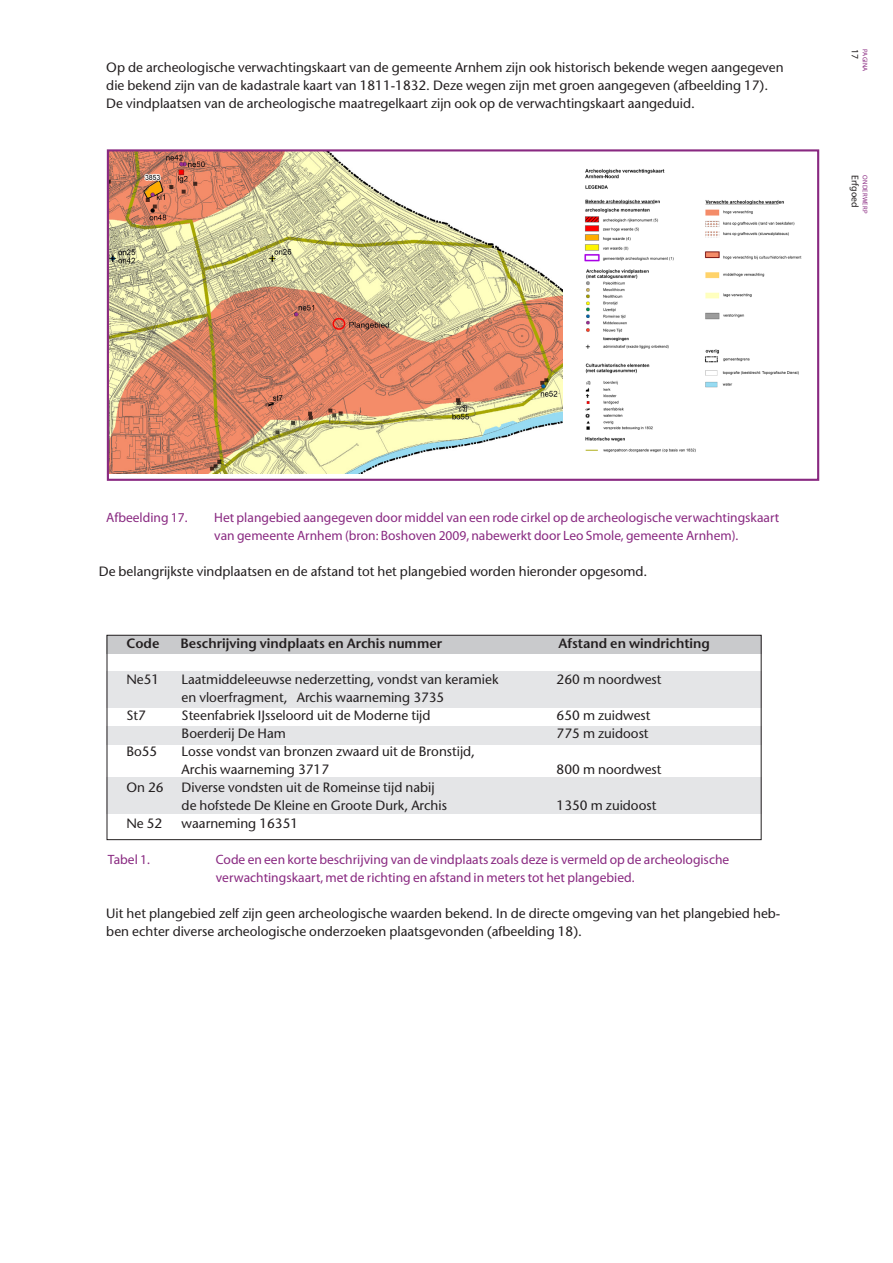
<style>
.page{position:relative;width:893px;height:1263px;background:#fff}
.page>*{position:absolute;margin:0;border:0;box-sizing:border-box;transform-origin:0 0}
.A_Plat{font:13.5px/18px "Stone Sans";color:#231f20}
.A_Fotobijschrift{font:13.5px/18px "Stone Sans";color:#231f20}
.A_Fotobijschrift-2{font:13.5px/18px "Myriad Pro";color:#892981}
.A_Fotobijschrift-3{font:600 13.5px "Stone Sans";color:#231f20}
.t1{font:9.75px "Myriad Pro";color:#231f20}
.t2{font:6.75px "Myriad Pro";letter-spacing:.02em;color:#892981}
</style>
<div class="page">
<div style="left:106px;top:635px;width:655px;height:18px;background:#c9cacc"></div>
<div style="left:106px;top:777px;width:655px;height:36px;background:#e4e5e7"></div>
<div style="left:106px;top:726px;width:655px;height:18px;background:#e4e5e7"></div>
<div style="left:106px;top:671px;width:655px;height:37px;background:#e4e5e7"></div>
<img style="left:584px;top:169px;width:218px;height:284px">
<img style="left:110px;top:152px;width:452px;height:321px">
<div style="left:107px;top:149px;width:712px;height:332px;border:2px solid #892981"></div>
<div style="left:107px;top:635px;width:654px;height:205px;border:1px solid #231f20"></div>
<p class="A_Plat" style="left:106px;top:58px;width:679px">Op de archeologische verwachtingskaart van de gemeente Arnhem zijn ook historisch bekende wegen aangegeven die bekend zijn van de kadastrale kaart van 1811-1832. Deze wegen zijn met groen aangegeven (afbeelding 17).<br>De vindplaatsen van de archeologische maatregelkaart zijn ook op de verwachtingskaart aangeduid.</p>
<p class="t1" style="left:861px;top:49px;width:12px;rotate:90deg">17</p>
<p class="t2" style="left:869px;top:49px;width:24px;rotate:90deg">PAGINA</p>
<p class="t1" style="left:861px;top:175px;width:34px;rotate:90deg">Erfgoed</p>
<p class="t2" style="left:869px;top:175px;width:39px;rotate:90deg">ONDERWERP</p>
<p class="A_Fotobijschrift-2" style="left:106px;top:508px;width:83px">Afbeelding 17.</p>
<p class="A_Fotobijschrift-2" style="left:214px;top:508px;width:567px">Het plangebied aangegeven door middel van een rode cirkel op de archeologische verwachtingskaart van gemeente Arnhem (bron: Boshoven 2009, nabewerkt door Leo Smole, gemeente Arnhem).</p>
<p class="A_Plat" style="left:99px;top:562px;width:550px">De belangrijkste vindplaatsen en de afstand tot het plangebied worden hieronder opgesomd.</p>
<p class="A_Fotobijschrift-3" style="left:126px;top:635px;width:35px">Code</p>
<p class="A_Fotobijschrift-3" style="left:180px;top:635px;width:263px">Beschrijving vindplaats en Archis nummer</p>
<p class="A_Fotobijschrift-3" style="left:558px;top:635px;width:153px">Afstand en windrichting</p>
<p class="A_Fotobijschrift" style="left:126px;top:670px;width:34px">Ne51</p>
<p class="A_Fotobijschrift" style="left:126px;top:706px;width:21px">St7</p>
<p class="A_Fotobijschrift" style="left:126px;top:742px;width:32px">Bo55</p>
<p class="A_Fotobijschrift" style="left:126px;top:778px;width:39px">On 26</p>
<p class="A_Fotobijschrift" style="left:126px;top:814px;width:37px">Ne 52</p>
<p class="A_Fotobijschrift" style="left:182px;top:670px;width:318px">Laatmiddeleeuwse nederzetting, vondst van keramiek en vloerfragment, Archis waarneming 3735</p>
<p class="A_Fotobijschrift" style="left:182px;top:706px;width:250px">Steenfabriek IJsseloord uit de Moderne tijd</p>
<p class="A_Fotobijschrift" style="left:182px;top:724px;width:106px">Boerderij De Ham</p>
<p class="A_Fotobijschrift" style="left:182px;top:742px;width:295px">Losse vondst van bronzen zwaard uit de Bronstijd,<br>Archis waarneming 3717</p>
<p class="A_Fotobijschrift" style="left:182px;top:778px;width:267px">Diverse vondsten uit de Romeinse tijd nabij de hofstede De Kleine en Groote Durk, Archis waarneming 16351</p>
<p class="A_Fotobijschrift" style="left:557px;top:670px;width:106px">260 m noordwest</p>
<p class="A_Fotobijschrift" style="left:557px;top:706px;width:95px">650 m zuidwest</p>
<p class="A_Fotobijschrift" style="left:557px;top:724px;width:93px">775 m zuidoost</p>
<p class="A_Fotobijschrift" style="left:557px;top:760px;width:106px">800 m noordwest</p>
<p class="A_Fotobijschrift" style="left:557px;top:796px;width:101px">1350 m zuidoost</p>
<p class="A_Fotobijschrift-2" style="left:108px;top:850px;width:43px">Tabel 1.</p>
<p class="A_Fotobijschrift-2" style="left:216px;top:850px;width:515px">Code en een korte beschrijving van de vindplaats zoals deze is vermeld op de archeologische verwachtingskaart, met de richting en afstand in meters tot het plangebied.</p>
<p class="A_Plat" style="left:106px;top:904px;width:675px">Uit het plangebied zelf zijn geen archeologische waarden bekend. In de directe omgeving van het plangebied heb&shy;ben echter diverse archeologische onderzoeken plaatsgevonden (afbeelding 18).</p>
</div>
